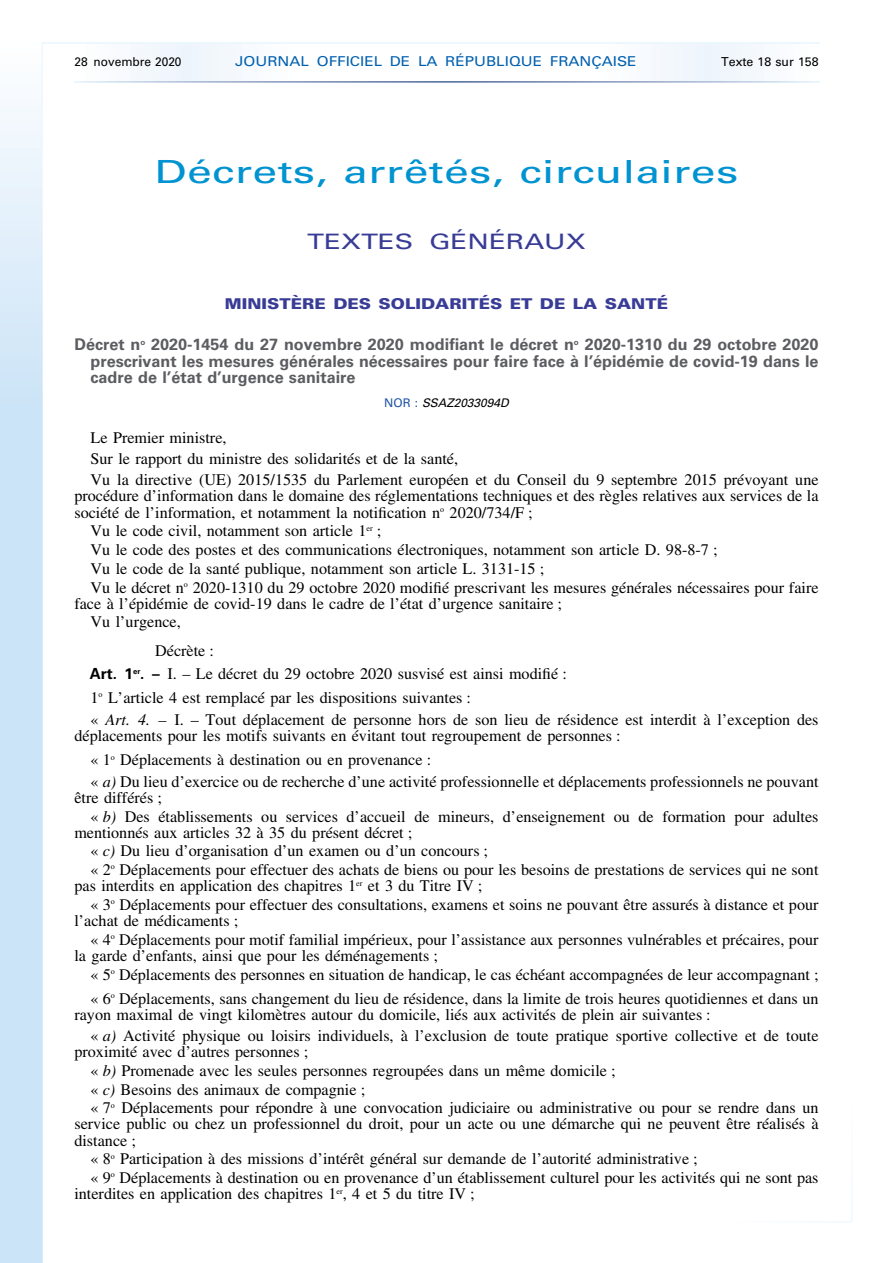
<style>
.page{position:relative;width:893px;height:1263px;background:#fff}
.page>*{position:absolute;margin:0;border:0;box-sizing:border-box;transform-origin:0 0}
.t1{font:31.95px "Univers LT Std";letter-spacing:.005em;color:#0093d1;scale:1.4 1}
.t2{font:21.3px "Univers LT Std";color:#393c96;scale:1.3 1}
.t3{font:16.2px/18.8px "Times LT Std";color:#000}
.t4{font:700 16.2px/16.2px "Univers LT Std";color:#5c5d61;text-align:justify}
.t5{font:900 14.85px "Univers LT Std";color:#393c96;scale:1.14 1}
.t6{font:13.65px "Univers LT Std";color:#0060b0;scale:1.13 1}
.t7{font:12.3px "Univers LT Std";color:#000}
.t8{font:italic 11.85px "Univers LT Std";color:#000}
.s1{font-style:normal;color:#2053a6}
.s2{font-family:"Univers LT Std";font-weight:700;font-size:15.3px}
.s3{font-style:italic}
</style>
<div class="page">
<img style="left:0;top:42px;width:852px;height:1221px">
<p class="t7" style="left:74px;top:57px;width:109px">28 novembre 2020</p>
<p class="t6" style="left:235px;top:56px;width:357px">JOURNAL OFFICIEL DE LA RÉPUBLIQUE FRANÇAISE</p>
<p class="t7" style="left:721px;top:57px;width:99px">Texte 18 sur 158</p>
<h1 class="t1" style="left:155px;top:160px;width:419px">Décrets, arrêtés, circulaires</h1>
<h2 class="t2" style="left:307px;top:234px;width:216px">TEXTES GÉNÉRAUX</h2>
<p class="t5" style="left:225px;top:298px;width:390px">MINISTÈRE DES SOLIDARITÉS ET DE LA SANTÉ</p>
<p class="t4" style="left:91px;top:339px;width:729px;text-indent:-16px">Décret n<sup>o</sup> 2020-1454 du 27 novembre 2020 modifiant le décret n<sup>o</sup> 2020-1310 du 29 octobre 2020 prescrivant les mesures générales nécessaires pour faire face à l’épidémie de covid-19 dans le cadre de l’état d’urgence sanitaire</p>
<p class="t8" style="left:384px;top:399px;width:126px"><span class="s1">NOR :</span> SSAZ2033094D</p>
<p class="t3" style="left:91px;top:429px;width:729px;line-height:21.3px">Le Premier ministre,<br>Sur le rapport du ministre des solidarités et de la santé,<br>Vu la directive (UE) 2015/1535 du Parlement européen et du Conseil du 9 septembre 2015 prévoyant une</p>
<p class="t3" style="left:74px;top:490px;width:746px;line-height:16.2px">procédure d’information dans le domaine des réglementations techniques et des règles relatives aux services de la société de l’information, et notamment la notification n<sup>o</sup> 2020/734/F ;</p>
<p class="t3" style="left:91px;top:524px;width:729px">Vu le code civil, notamment son article 1<sup>er</sup> ;<br>Vu le code des postes et des communications électroniques, notamment son article D. 98-8-7 ;<br>Vu le code de la santé publique, notamment son article L. 3131-15 ;<br>Vu le décret n<sup>o</sup> 2020-1310 du 29 octobre 2020 modifié prescrivant les mesures générales nécessaires pour faire</p>
<p class="t3" style="left:91px;top:596px;width:473px;text-indent:-16px">face à l’épidémie de covid-19 dans le cadre de l’état d’urgence sanitaire ;<br>Vu l’urgence,</p>
<p class="t3" style="left:90px;top:642px;width:730px;line-height:23px;text-indent:65px">Décrète :<br><span class="s2">Art. 1</span><sup>er</sup><span class="s2">. –</span> I. – Le décret du 29 octobre 2020 susvisé est ainsi modifié :<br>1<sup>o</sup> L’article 4 est remplacé par les dispositions suivantes :<br>« <span class="s3">Art. 4. –</span> I. – Tout déplacement de personne hors de son lieu de résidence est interdit à l’exception des</p>
<p class="t3" style="left:91px;top:726px;width:531px;line-height:23.9px;text-indent:-16px">déplacements pour les motifs suivants en évitant tout regroupement de personnes : « 1<sup>o</sup> Déplacements à destination ou en provenance :</p>
<p class="t3" style="left:74px;top:775px;width:746px;line-height:16.2px;text-indent:16px">« <span class="s3">a)</span> Du lieu d’exercice ou de recherche d’une activité professionnelle et déplacements professionnels ne pouvant être différés ;</p>
<p class="t3" style="left:74px;top:810px;width:746px;line-height:16.2px;text-indent:16px">« <span class="s3">b)</span> Des établissements ou services d’accueil de mineurs, d’enseignement ou de formation pour adultes mentionnés aux articles 32 à 35 du présent décret ;</p>
<p class="t3" style="left:91px;top:844px;width:729px">« <span class="s3">c)</span> Du lieu d’organisation d’un examen ou d’un concours ;<br>« 2<sup>o</sup> Déplacements pour effectuer des achats de biens ou pour les besoins de prestations de services qui ne sont</p>
<p class="t3" style="left:91px;top:879px;width:729px;text-indent:-16px">pas interdits en application des chapitres 1<sup>er</sup> et 3 du Titre IV ;<br>« 3<sup>o</sup> Déplacements pour effectuer des consultations, examens et soins ne pouvant être assurés à distance et pour</p>
<p class="t3" style="left:91px;top:914px;width:729px;text-indent:-16px">l’achat de médicaments ;<br>« 4<sup>o</sup> Déplacements pour motif familial impérieux, pour l’assistance aux personnes vulnérables et précaires, pour</p>
<p class="t3" style="left:91px;top:949px;width:729px;text-indent:-16px">la garde d’enfants, ainsi que pour les déménagements ;<br>« 5<sup>o</sup> Déplacements des personnes en situation de handicap, le cas échéant accompagnées de leur accompagnant ;</p>
<p class="t3" style="left:74px;top:992px;width:746px;line-height:16.2px;text-indent:16px">« 6<sup>o</sup> Déplacements, sans changement du lieu de résidence, dans la limite de trois heures quotidiennes et dans un rayon maximal de vingt kilomètres autour du domicile, liés aux activités de plein air suivantes :</p>
<p class="t3" style="left:74px;top:1030px;width:746px;line-height:16.2px;text-indent:16px">« <span class="s3">a)</span> Activité physique ou loisirs individuels, à l’exclusion de toute pratique sportive collective et de toute proximité avec d’autres personnes ;</p>
<p class="t3" style="left:91px;top:1063px;width:729px">« <span class="s3">b)</span> Promenade avec les seules personnes regroupées dans un même domicile ;<br>« <span class="s3">c)</span> Besoins des animaux de compagnie ;<br>« 7<sup>o</sup> Déplacements pour répondre à une convocation judiciaire ou administrative ou pour se rendre dans un</p>
<p class="t3" style="left:74px;top:1118px;width:746px;line-height:16.2px">service public ou chez un professionnel du droit, pour un acte ou une démarche qui ne peuvent être réalisés à distance ;</p>
<p class="t3" style="left:91px;top:1152px;width:729px">« 8<sup>o</sup> Participation à des missions d’intérêt général sur demande de l’autorité administrative ;<br>« 9<sup>o</sup> Déplacements à destination ou en provenance d’un établissement culturel pour les activités qui ne sont pas</p>
<p class="t3" style="left:74px;top:1187px;width:402px">interdites en application des chapitres 1<sup>er</sup>, 4 et 5 du titre IV ;</p>
</div>
